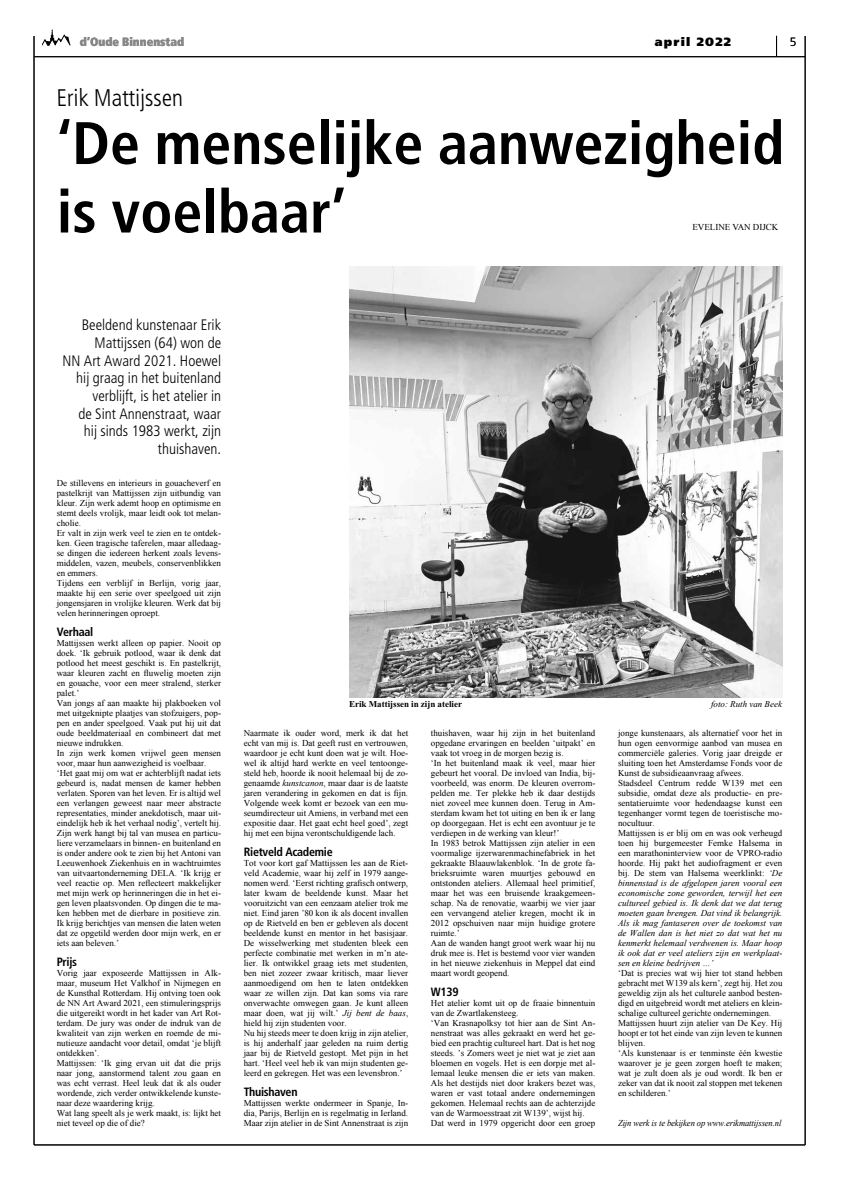
<style>
.page{position:relative;width:842px;height:1191px;background:#fff}
.page>*{position:absolute;margin:0;border:0;box-sizing:border-box;transform-origin:0 0}
.t1{font:700 condensed 59.9px/68.5px "Frutiger";color:#000}
.t2{font:300 condensed 24px "Frutiger";color:#000}
.t3{font:300 condensed 15.1px/17.6px "Frutiger";color:#000;text-align:right}
.t4{font:700 condensed 12px "Frutiger";letter-spacing:-.025em;color:#000}
.t5{font:900 condensed 12px "Frutiger";color:#878787}
.t6{font:900 12px "Frutiger";letter-spacing:.1em;color:#000}
.t7{font:300 12px "Frutiger";color:#000}
.t8{font:9px/10px "Times New Roman";color:#000}
.t9{font:italic 9px "Times New Roman";letter-spacing:-.01em;color:#000;scale:.95 1}
.t10{font:700 9px "Times New Roman";color:#000}
.t11{font:italic 9px "Times New Roman";color:#000}
.s1{font-style:italic}
</style>
<div class="page">
<hr style="left:34px;top:36px;width:1px;height:1108px;background:#000">
<hr style="left:805px;top:36px;width:1px;height:1108px;background:#000">
<hr style="left:34px;top:1144px;width:771px;height:1px;background:#000">
<hr style="left:34px;top:56px;width:771px;height:1px;background:#000">
<svg style="left:43px;top:30px;width:27px;height:16px"></svg>
<svg style="left:776px;top:36px;width:1px;height:20px"></svg>
<img style="left:349px;top:266px;width:434px;height:431px">
<h3 class="t5" style="left:80px;top:34px;width:106px">d’Oude Binnenstad</h3>
<h3 class="t6" style="left:655px;top:34px;width:77px">april 2022</h3>
<h3 class="t7" style="left:790px;top:35px;width:8px">5</h3>
<h2 class="t2" style="left:57px;top:84px;width:128px">Erik Mattijssen</h2>
<h1 class="t1" style="left:57px;top:109px;width:729px">‘De menselijke aanwezigheid is voelbaar’</h1>
<p class="t8" style="left:692px;top:222px;width:87px">EVELINE VAN DIJCK</p>
<h3 class="t3" style="left:63px;top:316px;width:160px">Beeldend kunstenaar Erik<br>Mattijssen (64) won de<br>NN Art Award 2021. Hoewel hij graag in het buitenland verblijft, is het atelier in<br>de Sint Annenstraat, waar hij sinds 1983 werkt, zijn thuishaven.</h3>
<p class="t8" style="left:57px;top:478px;width:166px">De stillevens en interieurs in gouacheverf en pastelkrijt van Mattijssen zijn uitbundig van kleur. Zijn werk ademt hoop en optimisme en stemt deels vrolijk, maar leidt ook tot melan&shy;cholie.<br>Er valt in zijn werk veel te zien en te ontdek&shy;ken. Geen tragische taferelen, maar alledaag&shy;se dingen die iedereen herkent zoals levens&shy;middelen, vazen, meubels, conservenblikken en emmers.<br>Tijdens een verblijf in Berlijn, vorig jaar, maakte hij een serie over speelgoed uit zijn jongensjaren in vrolijke kleuren. Werk dat bij velen herinneringen oproept.</p>
<h3 class="t4" style="left:57px;top:625px;width:38px">Verhaal</h3>
<p class="t8" style="left:57px;top:638px;width:166px">Mattijssen werkt alleen op papier. Nooit op doek. ‘Ik gebruik potlood, waar ik denk dat potlood het meest geschikt is. En pastelkrijt, waar kleuren zacht en fluwelig moeten zijn en gouache, voor een meer stralend, sterker palet.’<br>Van jongs af aan maakte hij plakboeken vol met uitgeknipte plaatjes van stofzuigers, pop&shy;pen en ander speelgoed. Vaak put hij uit dat oude beeldmateriaal en combineert dat met nieuwe indrukken.<br>In zijn werk komen vrijwel geen mensen voor, maar hun aanwezigheid is voelbaar. ‘Het gaat mij om wat er achterblijft nadat iets gebeurd is, nadat mensen de kamer hebben verlaten. Sporen van het leven. Er is altijd wel een verlangen geweest naar meer abstracte representaties, minder anekdotisch, maar uit&shy;eindelijk heb ik het verhaal nodig’, vertelt hij.<br>Zijn werk hangt bij tal van musea en particu&shy;liere verzamelaars in binnen- en buitenland en is onder andere ook te zien bij het Antoni van Leeuwenhoek Ziekenhuis en in wachtruimtes van uitvaartonderneming DELA. ‘Ik krijg er veel reactie op. Men reflecteert makkelijker met mijn werk op herinneringen die in het ei&shy;gen leven plaatsvonden. Op dingen die te ma&shy;ken hebben met de dierbare in positieve zin.<br>Ik krijg berichtjes van mensen die laten weten dat ze opgetild werden door mijn werk, en er iets aan beleven.’</p>
<h3 class="t4" style="left:57px;top:955px;width:22px">Prijs</h3>
<p class="t8" style="left:57px;top:968px;width:166px">Vorig jaar exposeerde Mattijssen in Alk&shy;maar, museum Het Valkhof in Nijmegen en de Kunsthal Rotterdam. Hij ontving toen ook de NN Art Award 2021, een stimuleringsprijs die uitgereikt wordt in het kader van Art Rot&shy;terdam. De jury was onder de indruk van de kwaliteit van zijn werken en roemde de mi&shy;nutieuze aandacht voor detail, omdat ‘je blijft ontdekken’.<br>Mattijssen: ‘Ik ging ervan uit dat die prijs naar jong, aanstormend talent zou gaan en was echt verrast. Heel leuk dat ik als ouder wordende, zich verder ontwikkelende kunste&shy;naar deze waardering krijg.<br>Wat lang speelt als je werk maakt, is: lijkt het niet teveel op die of die?</p>
<p class="t10" style="left:349px;top:699px;width:115px">Erik Mattijssen in zijn atelier</p>
<p class="t11" style="left:711px;top:699px;width:72px">foto: Ruth van Beek</p>
<p class="t8" style="left:244px;top:728px;width:166px;text-align:justify">Naarmate ik ouder word, merk ik dat het echt van mij is. Dat geeft rust en vertrouwen, waardoor je echt kunt doen wat je wilt. Hoe&shy;wel ik altijd hard werkte en veel tentoonge&shy;steld heb, hoorde ik nooit helemaal bij de zo&shy;genaamde <span class="s1">kunstcanon</span>, maar daar is de laatste jaren verandering in gekomen en dat is fijn.<br>Volgende week komt er bezoek van een mu&shy;seumdirecteur uit Amiens, in verband met een expositie daar. Het gaat echt heel goed’, zegt hij met een bijna verontschuldigende lach.</p>
<h3 class="t4" style="left:244px;top:845px;width:90px">Rietveld Academie</h3>
<p class="t8" style="left:244px;top:858px;width:166px">Tot voor kort gaf Mattijssen les aan de Riet&shy;veld Academie, waar hij zelf in 1979 aange&shy;nomen werd. ‘Eerst richting grafisch ontwerp, later kwam de beeldende kunst. Maar het vooruitzicht van een eenzaam atelier trok me niet. Eind jaren ’80 kon ik als docent invallen op de Rietveld en ben er gebleven als docent beeldende kunst en mentor in het basisjaar.<br>De wisselwerking met studenten bleek een perfecte combinatie met werken in m’n ate&shy;lier. Ik ontwikkel graag iets met studenten, ben niet zozeer zwaar kritisch, maar liever aanmoedigend om hen te laten ontdekken waar ze willen zijn. Dat kan soms via rare onverwachte omwegen gaan. Je kunt alleen maar doen, wat jij wilt.’ <span class="s1">Jij bent de baas</span>, hield hij zijn studenten voor.<br>Nu hij steeds meer te doen krijg in zijn atelier, is hij anderhalf jaar geleden na ruim dertig jaar bij de Rietveld gestopt. Met pijn in het hart. ‘Heel veel heb ik van mijn studenten ge&shy;leerd en gekregen. Het was een levensbron.’</p>
<h3 class="t4" style="left:244px;top:1085px;width:55px">Thuishaven</h3>
<p class="t8" style="left:244px;top:1098px;width:166px;text-align:justify">Mattijssen werkte ondermeer in Spanje, In&shy;dia, Parijs, Berlijn en is regelmatig in Ierland.<br>Maar zijn atelier in de Sint Annenstraat is zijn</p>
<p class="t8" style="left:431px;top:728px;width:166px">thuishaven, waar hij zijn in het buitenland opgedane ervaringen en beelden ‘uitpakt’ en vaak tot vroeg in de morgen bezig is.<br>‘In het buitenland maak ik veel, maar hier gebeurt het vooral. De invloed van India, bij&shy;voorbeeld, was enorm. De kleuren overrom&shy;pelden me. Ter plekke heb ik daar destijds niet zoveel mee kunnen doen. Terug in Am&shy;sterdam kwam het tot uiting en ben ik er lang op doorgegaan. Het is echt een avontuur je te verdiepen in de werking van kleur!’<br>In 1983 betrok Mattijssen zijn atelier in een voormalige ijzerwarenmachinefabriek in het gekraakte Blaauwlakenblok. ‘In de grote fa&shy;brieksruimte waren muurtjes gebouwd en ontstonden ateliers. Allemaal heel primitief, maar het was een bruisende kraakgemeen&shy;schap. Na de renovatie, waarbij we vier jaar een vervangend atelier kregen, mocht ik in 2012 opschuiven naar mijn huidige grotere ruimte.’<br>Aan de wanden hangt groot werk waar hij nu druk mee is. Het is bestemd voor vier wanden in het nieuwe ziekenhuis in Meppel dat eind maart wordt geopend.</p>
<h3 class="t4" style="left:431px;top:985px;width:29px">W139</h3>
<p class="t8" style="left:431px;top:998px;width:166px">Het atelier komt uit op de fraaie binnentuin van de Zwartlakensteeg.<br>‘Van Krasnapolksy tot hier aan de Sint An&shy;nenstraat was alles gekraakt en werd het ge&shy;bied een prachtig cultureel hart. Dat is het nog steeds. ’s Zomers weet je niet wat je ziet aan bloemen en vogels. Het is een dorpje met al&shy;lemaal leuke mensen die er iets van maken.<br>Als het destijds niet door krakers bezet was, waren er vast totaal andere ondernemingen gekomen. Helemaal rechts aan de achterzijde van de Warmoesstraat zit W139’, wijst hij.<br>Dat werd in 1979 opgericht door een groep</p>
<p class="t8" style="left:618px;top:728px;width:166px">jonge kunstenaars, als alternatief voor het in hun ogen eenvormige aanbod van musea en commerciële galeries. Vorig jaar dreigde er sluiting toen het Amsterdamse Fonds voor de Kunst de subsidieaanvraag afwees.<br>Stadsdeel Centrum redde W139 met een subsidie, omdat deze als productie- en pre&shy;sentatieruimte voor hedendaagse kunst een tegenhanger vormt tegen de toeristische mo&shy;nocultuur.<br>Mattijssen is er blij om en was ook verheugd toen hij burgemeester Femke Halsema in een marathoninterview voor de VPRO-radio hoorde. Hij pakt het audiofragment er even bij. De stem van Halsema weerklinkt: <span class="s1">‘De binnenstad is de afgelopen jaren vooral een economische zone geworden, terwijl het een cultureel gebied is. Ik denk dat we dat terug moeten gaan brengen. Dat vind ik belangrijk.<br>Als ik mag fantaseren over de toekomst van de Wallen dan is het niet zo dat wat het nu kenmerkt helemaal verdwenen is. Maar hoop ik ook dat er veel ateliers zijn en werkplaat&shy;sen en kleine bedrijven …’</span></p>
<p class="t8" style="left:618px;top:968px;width:166px">‘Dat is precies wat wij hier tot stand hebben gebracht met W139 als kern’, zegt hij. Het zou geweldig zijn als het culturele aanbod besten&shy;digd en uitgebreid wordt met ateliers en klein&shy;schalige cultureel gerichte ondernemingen.<br>Mattijssen huurt zijn atelier van De Key. Hij hoopt er tot het einde van zijn leven te kunnen blijven.<br>‘Als kunstenaar is er tenminste één kwestie waarover je je geen zorgen hoeft te maken; wat je zult doen als je oud wordt. Ik ben er zeker van dat ik nooit zal stoppen met tekenen en schilderen.’</p>
<p class="t9" style="left:618px;top:1117px;width:174px">Zijn werk is te bekijken op www.erikmattijssen.nl</p>
</div>
